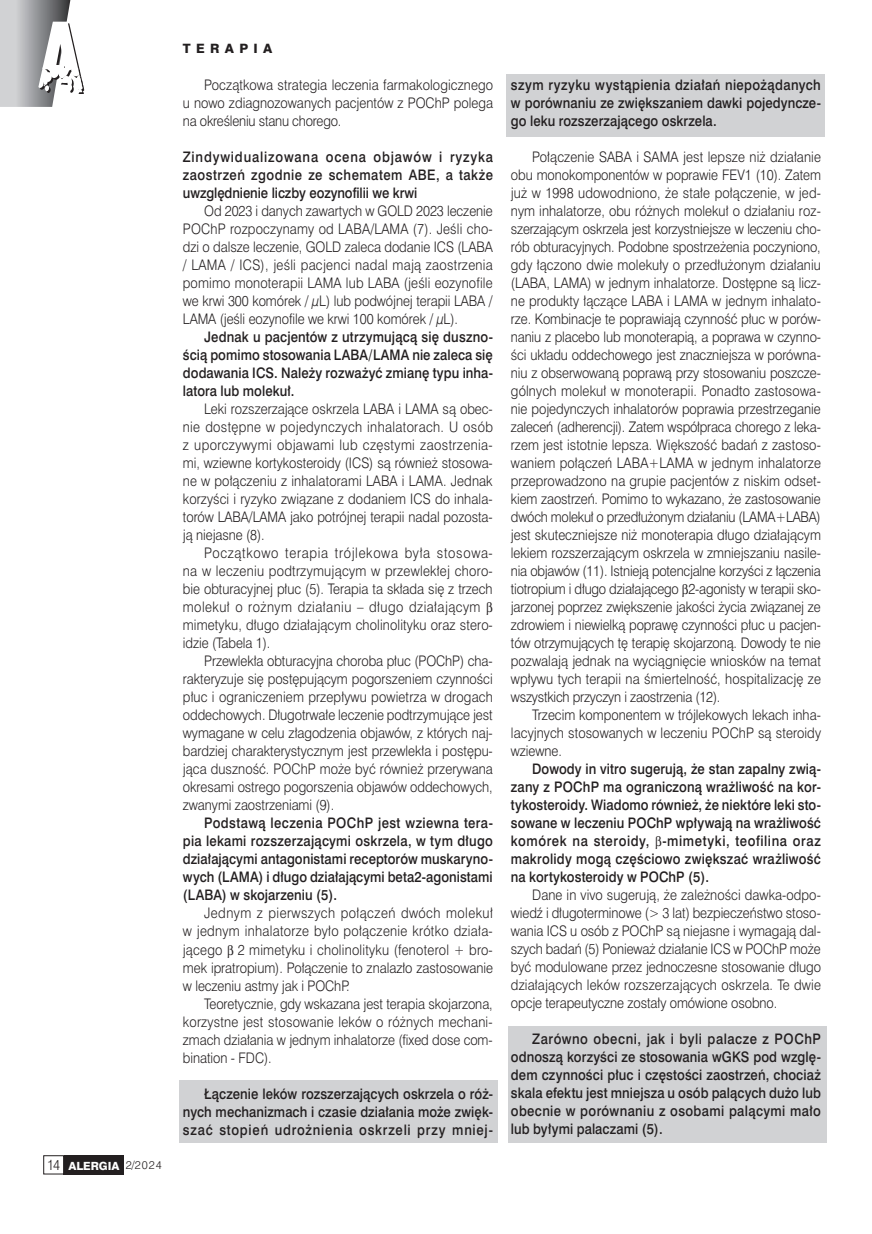
<style>
.page{position:relative;width:872px;height:1234px;background:#fff}
.page>*{position:absolute;margin:0;border:0;box-sizing:border-box;transform-origin:0 0}
.t1{font:13.5px/18px "Swis 721 Lt PL";letter-spacing:-.005em;color:#231f20;text-align:justify;scale:.9 1}
.t2{font:13.5px/18px "Swis 721 Md PL";letter-spacing:.01em;color:#231f20;text-align:justify;scale:.9 1}
.t3{font:13.5px/18px "Swis 721 Lt PL";letter-spacing:.02em;color:#231f20;scale:.9 1}
.t4{font:12px "Swis 721 Hv PL";letter-spacing:.445em;color:#231f20}
.t5{font:10.5px "Swis 721 Hv PL";letter-spacing:-.005em;color:#fff}
.s1{font-family:"Swis 721 Lt PL";font-size:13.5px;color:#231f20}
.s2{font-family:"Swis 721 Lt PL";color:#231f20}
</style>
<div class="page">
<div style="left:64px;top:1154px;width:60px;height:20px;background:#231f20"></div>
<div style="left:43px;top:1154px;width:21px;height:20px;border:1px solid #231f20"></div>
<div style="left:506px;top:74px;width:318px;height:63px;background:#d1d2d4"></div>
<div style="left:179px;top:1080px;width:318px;height:62px;background:#d1d2d4"></div>
<div style="left:508px;top:1026px;width:318px;height:116px;background:#d1d2d4"></div>
<svg style="left:0;top:0;width:85px;height:107px"></svg>
<p class="t5" style="left:47px;top:1158px;width:116px"><span class="s1">14</span> ALERGIA <span class="s2">2/2024</span></p>
<p class="t4" style="left:183px;top:41px;width:91px">TERAP IA</p>
<p class="t1" style="left:183px;top:76px;width:346px;text-indent:21px">Początkowa strategia leczenia farmakologicznego u nowo zdiagnozowanych pacjentów z POChP polega na określeniu stanu chorego.</p>
<p class="t2" style="left:183px;top:148px;width:346px">Zindywidualizowana ocena objawów i ryzyka zaostrzeń zgodnie ze schematem ABE, a także uwzględnienie liczby eozynofilii we krwi</p>
<p class="t1" style="left:183px;top:202px;width:346px;text-indent:21px">Od 2023 i danych zawartych w GOLD 2023 leczenie POChP rozpoczynamy od LABA/LAMA (7). Jeśli cho&shy;dzi o dalsze leczenie, GOLD zaleca dodanie ICS (LABA / LAMA / ICS), jeśli pacjenci nadal mają zaostrzenia pomimo monoterapii LAMA lub LABA (jeśli eozynofile we krwi 300 komórek / μL) lub podwójnej terapii LABA / LAMA (jeśli eozynofile we krwi 100 komórek / μL).</p>
<p class="t2" style="left:183px;top:328px;width:346px;text-indent:21px">Jednak u pacjentów z utrzymującą się duszno&shy;ścią pomimo stosowania LABA/LAMA nie zaleca się dodawania ICS. Należy rozważyć zmianę typu inha&shy;latora lub molekuł.</p>
<p class="t1" style="left:183px;top:400px;width:346px;text-indent:21px">Leki rozszerzające oskrzela LABA i LAMA są obec&shy;nie dostępne w pojedynczych inhalatorach. U osób z uporczywymi objawami lub częstymi zaostrzenia&shy;mi, wziewne kortykosteroidy (ICS) są również stosowa&shy;ne w połączeniu z inhalatorami LABA i LAMA. Jednak korzyści i ryzyko związane z dodaniem ICS do inhala&shy;torów LABA/LAMA jako potrójnej terapii nadal pozosta&shy;ją niejasne (8).</p>
<p class="t3" style="left:183px;top:544px;width:346px;text-indent:21px">Początkowo terapia trójlekowa była stosowa&shy;na w leczeniu podtrzymującym w przewlekłej choro&shy;bie obturacyjnej płuc (5). Terapia ta składa się z trzech molekuł o rożnym działaniu – długo działającym mimetyku, długo działającym cholinolityku oraz stero&shy;idzie (Tabela 1).</p>
<p class="t1" style="left:183px;top:652px;width:346px;text-indent:21px">Przewlekła obturacyjna choroba płuc (POChP) cha&shy;rakteryzuje się postępującym pogorszeniem czynności płuc i ograniczeniem przepływu powietrza w drogach oddechowych. Długotrwałe leczenie podtrzymujące jest wymagane w celu złagodzenia objawów, z których naj&shy;bardziej charakterystycznym jest przewlekła i postępu&shy;jąca duszność. POChP może być również przerywana okresami ostrego pogorszenia objawów oddechowych, zwanymi zaostrzeniami (9).</p>
<p class="t2" style="left:183px;top:814px;width:346px;text-indent:21px">Podstawą leczenia POChP jest wziewna tera&shy;pia lekami rozszerzającymi oskrzela, w tym długo działającymi antagonistami receptorów muskaryno&shy;wych (LAMA) i długo działającymi beta2-agonistami (LABA) w skojarzeniu (5).</p>
<p class="t1" style="left:183px;top:904px;width:346px;text-indent:21px">Jednym z pierwszych połączeń dwóch molekuł w jednym inhalatorze było połączenie krótko działa&shy;jącego 2 mimetyku i cholinolityku (fenoterol + bro&shy;mek ipratropium). Połączenie to znalazło zastosowanie w leczeniu astmy jak i POChP.</p>
<p class="t1" style="left:183px;top:993px;width:346px;text-indent:21px">Teoretycznie, gdy wskazana jest terapia skojarzona, korzystne jest stosowanie leków o różnych mechani&shy;zmach działania w jednym inhalatorze (fixed dose com&shy;bination - FDC).</p>
<p class="t2" style="left:183px;top:1083px;width:346px;text-indent:21px">Łączenie leków rozszerzających oskrzela o róż&shy;nych mechanizmach i czasie działania może zwięk&shy;szać stopień udrożnienia oskrzeli przy mniej-</p>
<p class="t2" style="left:511px;top:75px;width:346px">szym ryzyku wystąpienia działań niepożądanych w porównaniu ze zwiększaniem dawki pojedyncze&shy;go leku rozszerzającego oskrzela.</p>
<p class="t1" style="left:511px;top:147px;width:346px;text-indent:21px">Połączenie SABA i SAMA jest lepsze niż działanie obu monokomponentów w poprawie FEV1 (10). Zatem już w 1998 udowodniono, że stałe połączenie, w jed&shy;nym inhalatorze, obu różnych molekuł o działaniu roz&shy;szerzającym oskrzela jest korzystniejsze w leczeniu cho&shy;rób obturacyjnych. Podobne spostrzeżenia poczyniono, gdy łączono dwie molekuły o przedłużonym działaniu (LABA, LAMA) w jednym inhalatorze. Dostępne są licz&shy;ne produkty łączące LABA i LAMA w jednym inhalato&shy;rze. Kombinacje te poprawiają czynność płuc w porów&shy;naniu z placebo lub monoterapią, a poprawa w czynno&shy;ści układu oddechowego jest znaczniejsza w porówna&shy;niu z obserwowaną poprawą przy stosowaniu poszcze&shy;gólnych molekuł w monoterapii. Ponadto zastosowa&shy;nie pojedynczych inhalatorów poprawia przestrzeganie zaleceń (adherencji). Zatem współpraca chorego z leka&shy;rzem jest istotnie lepsza. Większość badań z zastoso&shy;waniem połączeń LABA+LAMA w jednym inhalatorze przeprowadzono na grupie pacjentów z niskim odset&shy;kiem zaostrzeń. Pomimo to wykazano, że zastosowanie dwóch molekuł o przedłużonym działaniu (LAMA+LABA) jest skuteczniejsze niż monoterapia długo działającym lekiem rozszerzającym oskrzela w zmniejszaniu nasile&shy;nia objawów (11). Istnieją potencjalne korzyści z łączenia tiotropium i długo działającego 2-agonisty w terapii sko&shy;jarzonej poprzez zwiększenie jakości życia związanej ze zdrowiem i niewielką poprawę czynności płuc u pacjen&shy;tów otrzymujących tę terapię skojarzoną. Dowody te nie pozwalają jednak na wyciągnięcie wniosków na temat wpływu tych terapii na śmiertelność, hospitalizację ze wszystkich przyczyn i zaostrzenia (12).</p>
<p class="t1" style="left:511px;top:705px;width:346px;text-indent:21px">Trzecim komponentem w trójlekowych lekach inha&shy;lacyjnych stosowanych w leczeniu POChP są steroidy wziewne.</p>
<p class="t2" style="left:511px;top:759px;width:346px;text-indent:21px">Dowody in vitro sugerują, że stan zapalny zwią&shy;zany z POChP ma ograniczoną wrażliwość na kor&shy;tykosteroidy. Wiadomo również, że niektóre leki sto&shy;sowane w leczeniu POChP wpływają na wrażliwość komórek na steroidy, -mimetyki, teofilina oraz makrolidy mogą częściowo zwiększać wrażliwość na kortykosteroidy w POChP (5).</p>
<p class="t1" style="left:511px;top:885px;width:346px;text-indent:21px">Dane in vivo sugerują, że zależności dawka-odpo&shy;wiedź i długoterminowe (&gt; 3 lat) bezpieczeństwo stoso&shy;wania ICS u osób z POChP są niejasne i wymagają dal&shy;szych badań (5) Ponieważ działanie ICS w POChP może być modulowane przez jednoczesne stosowanie długo działających leków rozszerzających oskrzela. Te dwie opcje terapeutyczne zostały omówione osobno.</p>
<p class="t2" style="left:511px;top:1029px;width:346px;text-indent:21px">Zarówno obecni, jak i byli palacze z POChP odnoszą korzyści ze stosowania wGKS pod wzglę&shy;dem czynności płuc i częstości zaostrzeń, chociaż skala efektu jest mniejsza u osób palących dużo lub obecnie w porównaniu z osobami palącymi mało lub byłymi palaczami (5).</p>
</div>
